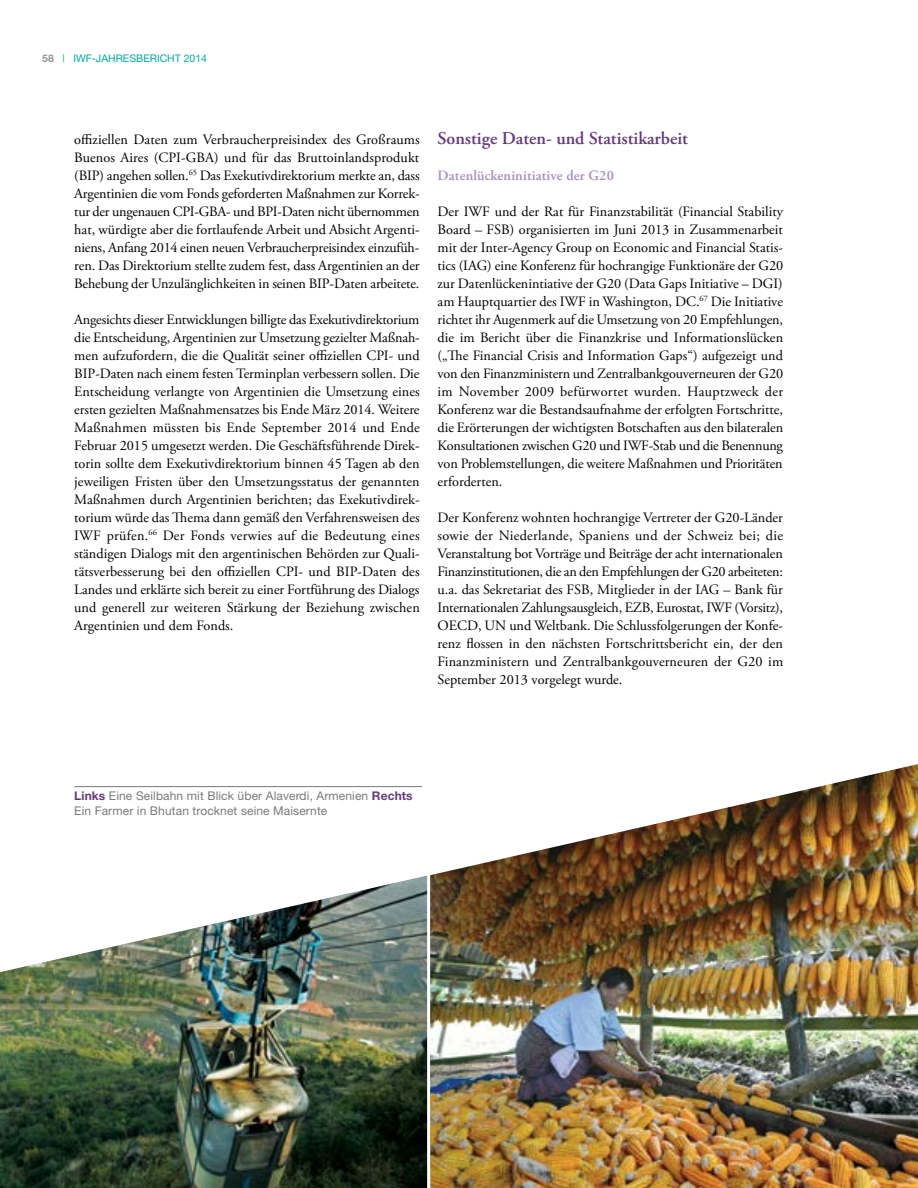
<style>
.page{position:relative;width:918px;height:1188px;background:#fff}
.page>*{position:absolute;margin:0;border:0;box-sizing:border-box;transform-origin:0 0}
.t1{font:600 18px "Adobe Garamond Pro";color:#673b7a}
.t2{font:14.25px/18px "Adobe Garamond Pro";color:#000;text-align:justify}
.t3{font:600 14.25px "Adobe Garamond Pro";letter-spacing:.01em;color:#a78ec0}
.t4{font:12px/15px "Helvetica Neue";letter-spacing:.01em;color:#797a7c}
.t5{font:10.5px "Helvetica Neue";color:#00a9a2}
.s1{font-weight:700;color:#939598}
.s2{font-weight:700;color:#673b7a}
</style>
<div class="page">
<img style="left:0;top:875px;width:427px;height:313px">
<img style="left:430px;top:764px;width:488px;height:424px">
<hr style="left:74px;top:786px;width:348px;height:1px;background:#797a7c">
<p class="t5" style="left:42px;top:52px;width:166px"><span class="s1">58</span> | IWF-JAHRESBERICHT 2014</p>
<p class="t2" style="left:74px;top:131px;width:347px">offiziellen Daten zum Verbraucherpreisindex des Großraums Buenos Aires (CPI-GBA) und für das Bruttoinlandsprodukt (BIP) angehen sollen.<sup>65</sup> Das Exekutivdirektorium merkte an, dass Argentinien die vom Fonds geforderten Maßnahmen zur Korrek&shy;tur der ungenauen CPI-GBA- und BPI-Daten nicht übernommen hat, würdigte aber die fortlaufende Arbeit und Absicht Argenti&shy;niens, Anfang 2014 einen neuen Verbraucherpreisindex einzufüh&shy;ren. Das Direktorium stellte zudem fest, dass Argentinien an der Behebung der Unzulänglichkeiten in seinen BIP-Daten arbeitete.</p>
<p class="t2" style="left:74px;top:311px;width:347px">Angesichts dieser Entwicklungen billigte das Exekutivdirektorium die Entscheidung, Argentinien zur Umsetzung gezielter Maßnah&shy;men aufzufordern, die die Qualität seiner offiziellen CPI- und BIP-Daten nach einem festen Terminplan verbessern sollen. Die Entscheidung verlangte von Argentinien die Umsetzung eines ersten gezielten Maßnahmensatzes bis Ende März 2014. Weitere Maßnahmen müssten bis Ende September 2014 und Ende Februar 2015 umgesetzt werden. Die Geschäftsführende Direk&shy;torin sollte dem Exekutivdirektorium binnen 45 Tagen ab den jeweiligen Fristen über den Umsetzungsstatus der genannten Maßnahmen durch Argentinien berichten; das Exekutivdirek&shy;torium würde das Thema dann gemäß den Verfahrensweisen des IWF prüfen.<sup>66</sup> Der Fonds verwies auf die Bedeutung eines ständigen Dialogs mit den argentinischen Behörden zur Quali&shy;tätsverbesserung bei den offiziellen CPI- und BIP-Daten des Landes und erklärte sich bereit zu einer Fortführung des Dialogs und generell zur weiteren Stärkung der Beziehung zwischen Argentinien und dem Fonds.</p>
<p class="t1" style="left:438px;top:128px;width:252px">Sonstige Daten- und Statistikarbeit</p>
<p class="t3" style="left:438px;top:167px;width:178px">Datenlückeninitiative der G20</p>
<p class="t2" style="left:438px;top:203px;width:347px">Der IWF und der Rat für Finanzstabilität (Financial Stability Board – FSB) organisierten im Juni 2013 in Zusammenarbeit mit der Inter-Agency Group on Economic and Financial Statis&shy;tics (IAG) eine Konferenz für hochrangige Funktionäre der G20 zur Datenlückenintiative der G20 (Data Gaps Initiative – DGI) am Hauptquartier des IWF in Washington, DC.<sup>67</sup> Die Initiative richtet ihr Augenmerk auf die Umsetzung von 20 Empfehlungen, die im Bericht über die Finanzkrise und Informationslücken („The Financial Crisis and Information Gaps“) aufgezeigt und von den Finanzministern und Zentralbankgouverneuren der G20 im November 2009 befürwortet wurden. Hauptzweck der Konferenz war die Bestandsaufnahme der erfolgten Fortschritte, die Erörterungen der wichtigsten Botschaften aus den bilateralen Konsultationen zwischen G20 und IWF-Stab und die Benennung von Problemstellungen, die weitere Maßnahmen und Prioritäten erforderten.</p>
<p class="t2" style="left:438px;top:509px;width:347px">Der Konferenz wohnten hochrangige Vertreter der G20-Länder sowie der Niederlande, Spaniens und der Schweiz bei; die Veranstaltung bot Vorträge und Beiträge der acht internationalen Finanzinstitutionen, die an den Empfehlungen der G20 arbeiteten: u.a. das Sekretariat des FSB, Mitglieder in der IAG – Bank für Internationalen Zahlungsausgleich, EZB, Eurostat, IWF (Vorsitz), OECD, UN und Weltbank. Die Schlussfolgerungen der Konfe&shy;renz flossen in den nächsten Fortschrittsbericht ein, der den Finanzministern und Zentralbankgouverneuren der G20 im September 2013 vorgelegt wurde.</p>
<p class="t4" style="left:74px;top:789px;width:340px"><span class="s2">Links</span> Eine Seilbahn mit Blick über Alaverdi, Armenien <span class="s2">Rechts<br></span>Ein Farmer in Bhutan trocknet seine Maisernte</p>
</div>
